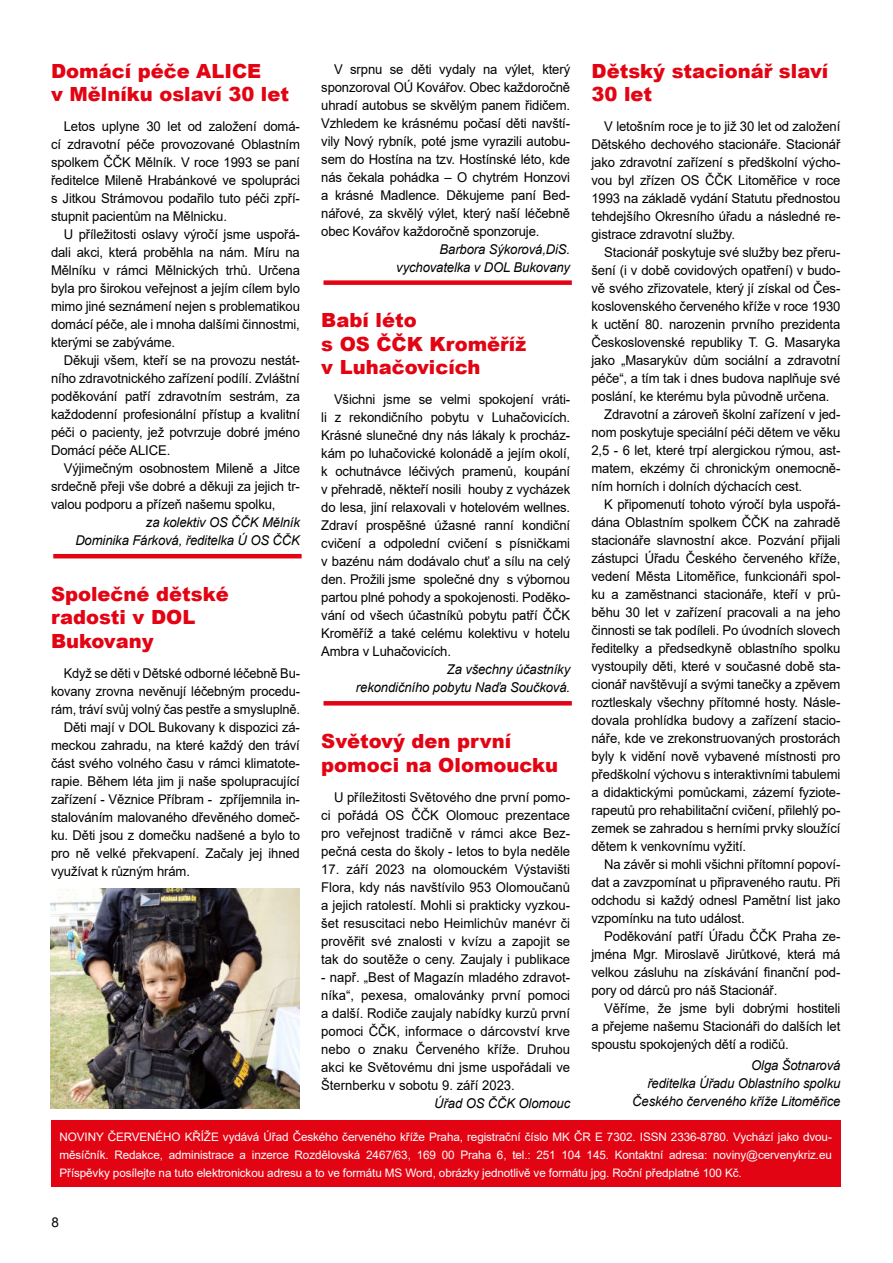
<style>
.page{position:relative;width:893px;height:1263px;background:#fff}
.page>*{position:absolute;margin:0;border:0;box-sizing:border-box;transform-origin:0 0}
.t1{font:900 19.5px/23.4px "Arial";color:#e30413}
.t2{font:13.5px/18px "Arial";letter-spacing:-.01em;color:#000;text-align:justify}
.t3{font:italic 13.5px/18px "Arial";letter-spacing:-.01em;color:#000;text-align:right}
.t4{font:13.5px "Arial";letter-spacing:-.01em;color:#000;scale:.95 1}
.t5{font:11.7px/18px "Arial";letter-spacing:-.01em;color:#fff;text-align:justify}
</style>
<div class="page">
<div style="left:51px;top:1120px;width:789px;height:66px;background:#e30413"></div>
<hr style="left:53px;top:554px;width:249px;height:4px;background:#e30413">
<div style="left:323px;top:280px;width:249px;height:5px;background:#e30413"></div>
<hr style="left:323px;top:701px;width:249px;height:4px;background:#e30413">
<img style="left:51px;top:889px;width:249px;height:219px">
<h1 class="t1" style="left:51px;top:58px;width:239px">Domácí péče ALICE<br>v Mělníku oslaví 30 let</h1>
<p class="t2" style="left:51px;top:117px;width:250px;text-indent:13px">Letos uplyne 30 let od založení domá&shy;cí zdravotní péče provozované Oblastním spolkem ČČK Mělník. V roce 1993 se paní ředitelce Mileně Hrabánkové ve spolupráci s Jitkou Strámovou podařilo tuto péči zpří&shy;stupnit pacientům na Mělnicku.</p>
<p class="t2" style="left:51px;top:225px;width:250px;text-indent:13px">U příležitosti oslavy výročí jsme uspořá&shy;dali akci, která proběhla na nám. Míru na Mělníku v rámci Mělnických trhů. Určena byla pro širokou veřejnost a jejím cílem bylo mimo jiné seznámení nejen s problematikou domácí péče, ale i mnoha dalšími činnostmi, kterými se zabýváme.</p>
<p class="t2" style="left:51px;top:351px;width:250px;text-indent:13px">Děkuji všem, kteří se na provozu nestát&shy;ního zdravotnického zařízení podílí. Zvláštní poděkování patří zdravotním sestrám, za každodenní profesionální přístup a kvalitní péči o pacienty, jež potvrzuje dobré jméno Domácí péče ALICE.</p>
<p class="t2" style="left:51px;top:459px;width:250px;text-indent:13px">Výjimečným osobnostem Mileně a Jitce srdečně přeji vše dobré a děkuji za jejich tr&shy;valou podporu a přízeň našemu spolku,</p>
<p class="t3" style="left:75px;top:514px;width:226px">za kolektiv OS ČČK Mělník<br>Dominika Fárková, ředitelka Ú OS ČČK</p>
<h1 class="t1" style="left:51px;top:582px;width:179px">Společné dětské radosti v DOL<br>Bukovany</h1>
<p class="t4" style="left:64px;top:664px;width:250px">Když se děti v Dětské odborné léčebně Bu-</p>
<p class="t4" style="left:51px;top:682px;width:264px">kovany zrovna nevěnují léčebným procedu-</p>
<p class="t4" style="left:51px;top:700px;width:264px">rám, tráví svůj volný čas pestře a smysluplně.</p>
<p class="t2" style="left:64px;top:718px;width:238px">Děti mají v DOL Bukovany k dispozici zá-</p>
<p class="t2" style="left:51px;top:736px;width:250px">meckou zahradu, na které každý den tráví</p>
<p class="t2" style="left:51px;top:754px;width:250px">část svého volného času v rámci klimatote-</p>
<p class="t2" style="left:51px;top:772px;width:250px">rapie. Během léta jim ji naše spolupracující</p>
<p class="t2" style="left:51px;top:790px;width:250px">zařízení - Věznice Příbram - zpříjemnila in-</p>
<p class="t2" style="left:51px;top:808px;width:250px">stalováním malovaného dřevěného domeč-</p>
<p class="t2" style="left:51px;top:826px;width:250px">ku. Děti jsou z domečku nadšené a bylo to</p>
<p class="t2" style="left:51px;top:844px;width:250px">pro ně velké překvapení. Začaly jej ihned</p>
<p class="t2" style="left:51px;top:862px;width:141px">využívat k různým hrám.</p>
<p class="t2" style="left:321px;top:60px;width:250px;text-indent:13px">V srpnu se děti vydaly na výlet, který sponzoroval OÚ Kovářov. Obec každoročně uhradí autobus se skvělým panem řidičem.<br>Vzhledem ke krásnému počasí děti navští&shy;vily Nový rybník, poté jsme vyrazili autobu&shy;sem do Hostína na tzv. Hostínské léto, kde nás čekala pohádka – O chytrém Honzovi a krásné Madlence. Děkujeme paní Bed&shy;nářové, za skvělý výlet, který naší léčebně obec Kovářov každoročně sponzoruje.</p>
<p class="t3" style="left:396px;top:240px;width:175px">Barbora Sýkorová,DiS. vychovatelka v DOL Bukovany</p>
<h1 class="t1" style="left:321px;top:308px;width:207px">Babí léto<br>s OS ČČK Kroměříž v Luhačovicích</h1>
<p class="t2" style="left:321px;top:390px;width:250px;text-indent:13px">Všichni jsme se velmi spokojení vráti&shy;li z rekondičního pobytu v Luhačovicích.<br>Krásné slunečné dny nás lákaly k procház&shy;kám po luhačovické kolonádě a jejím okolí, k ochutnávce léčivých pramenů, koupání v přehradě, někteří nosili houby z vycházek do lesa, jiní relaxovali v hotelovém wellnes.<br>Zdraví prospěšné úžasné ranní kondiční cvičení a odpolední cvičení s písničkami v bazénu nám dodávalo chuť a sílu na celý den. Prožili jsme společné dny s výbornou partou plné pohody a spokojenosti. Poděko&shy;vání od všech účastníků pobytu patří ČČK Kroměříž a také celému kolektivu v hotelu Ambra v Luhačovicích.</p>
<p class="t3" style="left:356px;top:661px;width:216px">Za všechny účastníky<br>rekondičního pobytu Naďa Součková.</p>
<h1 class="t1" style="left:321px;top:729px;width:238px">Světový den první pomoci na Olomoucku</h1>
<p class="t2" style="left:321px;top:788px;width:250px;text-indent:13px">U příležitosti Světového dne první pomo&shy;ci pořádá OS ČČK Olomouc prezentace pro veřejnost tradičně v rámci akce Bez&shy;pečná cesta do školy - letos to byla neděle</p>
<p class="t2" style="left:321px;top:860px;width:250px">17. září 2023 na olomouckém Výstavišti Flora, kdy nás navštívilo 953 Olomoučanů a jejich ratolestí. Mohli si prakticky vyzkou&shy;šet resuscitaci nebo Heimlichův manévr či prověřit své znalosti v kvízu a zapojit se tak do soutěže o ceny. Zaujaly i publikace</p>
<p class="t2" style="left:321px;top:968px;width:250px">- např. „Best of Magazín mladého zdravot&shy;níka“, pexesa, omalovánky první pomoci a další. Rodiče zaujaly nabídky kurzů první pomoci ČČK, informace o dárcovství krve nebo o znaku Červeného kříže. Druhou akci ke Světovému dni jsme uspořádali ve Šternberku v sobotu 9. září 2023.</p>
<p class="t3" style="left:434px;top:1094px;width:137px">Úřad OS ČČK Olomouc</p>
<h1 class="t1" style="left:591px;top:58px;width:238px">Dětský stacionář slaví<br>30 let</h1>
<p class="t2" style="left:591px;top:117px;width:250px;text-indent:13px">V letošním roce je to již 30 let od založení Dětského dechového stacionáře. Stacionář jako zdravotní zařízení s předškolní výcho&shy;vou byl zřízen OS ČČK Litoměřice v roce 1993 na základě vydání Statutu přednostou tehdejšího Okresního úřadu a následné re&shy;gistrace zdravotní služby.</p>
<p class="t2" style="left:604px;top:243px;width:238px">Stacionář poskytuje své služby bez přeru-</p>
<p class="t2" style="left:591px;top:261px;width:250px">šení (i v době covidových opatření) v budo-</p>
<p class="t2" style="left:591px;top:279px;width:250px">vě svého zřizovatele, který jí získal od Čes-</p>
<p class="t2" style="left:591px;top:297px;width:250px">koslovenského červeného kříže v roce 1930</p>
<p class="t2" style="left:591px;top:315px;width:250px">k uctění 80. narozenin prvního prezidenta</p>
<p class="t2" style="left:591px;top:333px;width:250px">Československé republiky T. G. Masaryka</p>
<p class="t2" style="left:591px;top:351px;width:250px">jako „Masarykův dům sociální a zdravotní</p>
<p class="t2" style="left:591px;top:369px;width:250px">péče“, a tím tak i dnes budova naplňuje své</p>
<p class="t2" style="left:591px;top:387px;width:239px">poslání, ke kterému byla původně určena.</p>
<p class="t2" style="left:604px;top:405px;width:238px">Zdravotní a zároveň školní zařízení v jed-</p>
<p class="t2" style="left:591px;top:423px;width:250px">nom poskytuje speciální péči dětem ve věku</p>
<p class="t2" style="left:591px;top:441px;width:250px">2,5 - 6 let, které trpí alergickou rýmou, ast-</p>
<p class="t2" style="left:591px;top:459px;width:250px">matem, ekzémy či chronickým onemocně-</p>
<p class="t2" style="left:591px;top:477px;width:212px">ním horních i dolních dýchacích cest.</p>
<p class="t2" style="left:604px;top:495px;width:238px">K připomenutí tohoto výročí byla uspořá-</p>
<p class="t2" style="left:591px;top:513px;width:250px">dána Oblastním spolkem ČČK na zahradě</p>
<p class="t2" style="left:591px;top:531px;width:250px">stacionáře slavnostní akce. Pozvání přijali</p>
<p class="t2" style="left:591px;top:549px;width:250px">zástupci Úřadu Českého červeného kříže,</p>
<p class="t2" style="left:591px;top:567px;width:250px">vedení Města Litoměřice, funkcionáři spol-</p>
<p class="t2" style="left:591px;top:585px;width:250px">ku a zaměstnanci stacionáře, kteří v prů-</p>
<p class="t2" style="left:591px;top:603px;width:250px">běhu 30 let v zařízení pracovali a na jeho</p>
<p class="t2" style="left:591px;top:621px;width:250px">činnosti se tak podíleli. Po úvodních slovech</p>
<p class="t2" style="left:591px;top:639px;width:250px">ředitelky a předsedkyně oblastního spolku</p>
<p class="t2" style="left:591px;top:657px;width:250px">vystoupily děti, které v současné době sta-</p>
<p class="t2" style="left:591px;top:675px;width:250px">cionář navštěvují a svými tanečky a zpěvem</p>
<p class="t2" style="left:591px;top:693px;width:250px">roztleskaly všechny přítomné hosty. Násle-</p>
<p class="t2" style="left:591px;top:711px;width:250px">dovala prohlídka budovy a zařízení stacio-</p>
<p class="t2" style="left:591px;top:729px;width:250px">náře, kde ve zrekonstruovaných prostorách</p>
<p class="t2" style="left:591px;top:747px;width:250px">byly k vidění nově vybavené místnosti pro</p>
<p class="t2" style="left:591px;top:765px;width:250px">předškolní výchovu s interaktivními tabulemi</p>
<p class="t2" style="left:591px;top:783px;width:250px">a didaktickými pomůckami, zázemí fyziote-</p>
<p class="t2" style="left:591px;top:801px;width:250px">rapeutů pro rehabilitační cvičení, přilehlý po-</p>
<p class="t2" style="left:591px;top:819px;width:250px">zemek se zahradou s herními prvky sloužící</p>
<p class="t2" style="left:591px;top:837px;width:156px">dětem k venkovnímu vyžití.</p>
<p class="t2" style="left:604px;top:855px;width:238px">Na závěr si mohli všichni přítomní popoví-</p>
<p class="t2" style="left:591px;top:873px;width:250px">dat a zavzpomínat u připraveného rautu. Při</p>
<p class="t2" style="left:591px;top:891px;width:250px">odchodu si každý odnesl Pamětní list jako</p>
<p class="t2" style="left:591px;top:909px;width:155px">vzpomínku na tuto událost.</p>
<p class="t2" style="left:604px;top:927px;width:238px">Poděkování patří Úřadu ČČK Praha ze-</p>
<p class="t2" style="left:591px;top:945px;width:250px">jména Mgr. Miroslavě Jirůtkové, která má</p>
<p class="t2" style="left:591px;top:963px;width:250px">velkou zásluhu na získávání finanční pod-</p>
<p class="t2" style="left:591px;top:981px;width:187px">pory od dárců pro náš Stacionář.</p>
<p class="t2" style="left:604px;top:999px;width:238px">Věříme, že jsme byli dobrými hostiteli</p>
<p class="t2" style="left:591px;top:1017px;width:250px">a přejeme našemu Stacionáři do dalších let</p>
<p class="t2" style="left:591px;top:1035px;width:199px">spoustu spokojených dětí a rodičů.</p>
<p class="t3" style="left:632px;top:1057px;width:210px">Olga Šotnarová<br>ředitelka Úřadu Oblastního spolku<br>Českého červeného kříže Litoměřice</p>
<p class="t5" style="left:60px;top:1127px;width:774px">NOVINY ČERVENÉHO KŘÍŽE vydává Úřad Českého červeného kříže Praha, registrační číslo MK ČR E 7302. ISSN 2336-8780. Vychází jako dvou&shy;měsíčník. Redakce, administrace a inzerce Rozdělovská 2467/63, 169 00 Praha 6, tel.: 251 104 145. Kontaktní adresa: noviny@cervenykriz.eu Příspěvky posílejte na tuto elektronickou adresu a to ve formátu MS Word, obrázky jednotlivě ve formátu jpg. Roční předplatné 100 Kč.</p>
<p class="t2" style="left:51px;top:1213px;width:9px">8</p>
</div>
